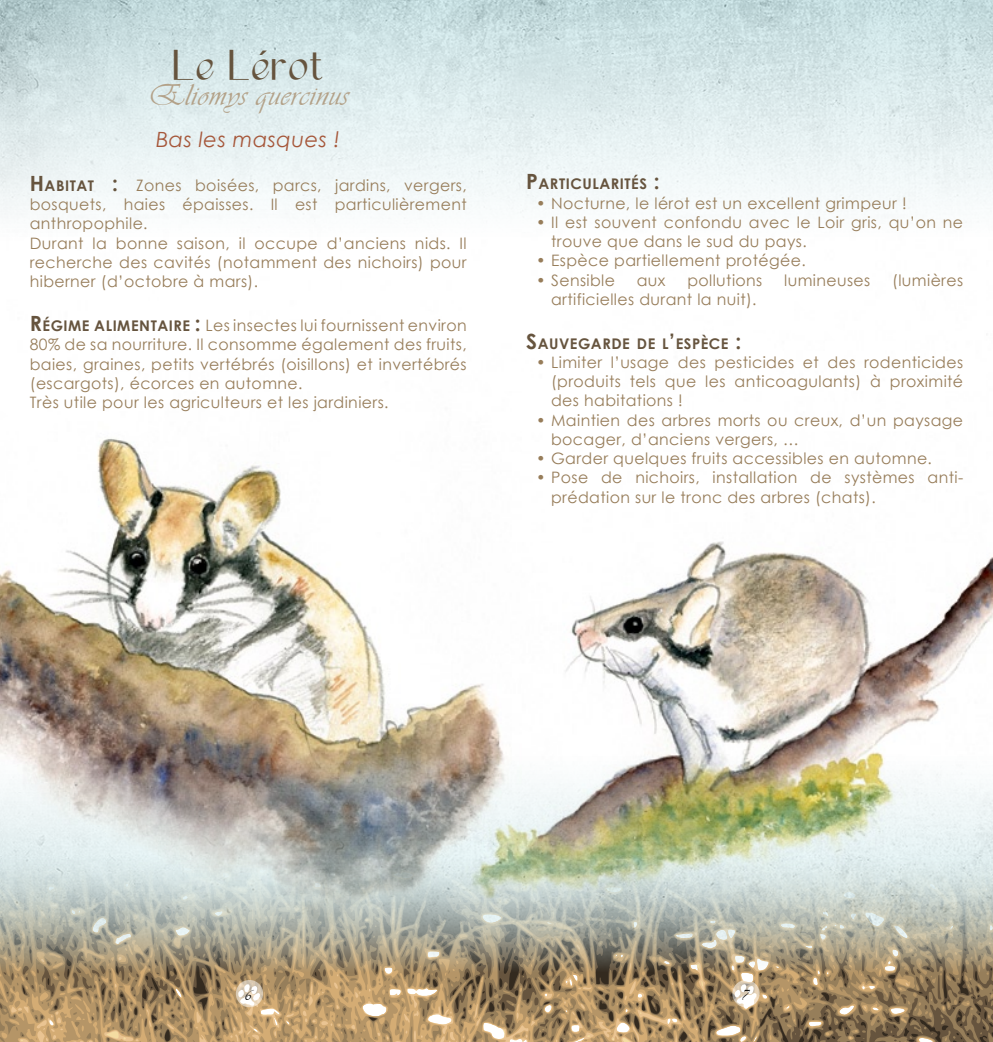
<style>
.page{position:relative;width:993px;height:1042px;background:#fff}
.page>*{position:absolute;margin:0;border:0;box-sizing:border-box;transform-origin:0 0}
.t1{font:42px "Epittazio";letter-spacing:.025em;color:#66543e}
.t2{font:31.5px "Vivaldii";letter-spacing:.025em;color:#b3a188}
.t3{font:italic 21px "Century Gothic";letter-spacing:.025em;color:#a6573a}
.t4{font:15.75px/19.2px "Century Gothic";letter-spacing:.025em;color:#977d5a}
.t5{font:15.75px "Vivaldii";color:#000}
.t6{font:700 14.7px "Century Gothic";letter-spacing:.035em;color:#66543e}
.s1{font-weight:700;font-size:21px;color:#66543e}
.s2{font-weight:700;font-size:14.7px;color:#66543e}
.s3{font-size:21px}
</style>
<div class="page">
<img style="left:0;top:0;width:992px;height:848px">
<svg style="left:0;top:848px;width:992px;height:194px;background:#b1a993"></svg>
<svg style="left:238px;top:984px;width:22px;height:21px"></svg>
<svg style="left:236px;top:980px;width:27px;height:27px"></svg>
<svg style="left:734px;top:984px;width:22px;height:21px"></svg>
<svg style="left:732px;top:980px;width:27px;height:27px"></svg>
<h1 class="t1" style="left:173px;top:44px;width:151px">Le Lérot</h1>
<h2 class="t2" style="left:148px;top:77px;width:201px">Eliomys quercinus</h2>
<h3 class="t3" style="left:156px;top:125px;width:185px">Bas les masques !</h3>
<p class="t4" style="left:30px;top:175px;width:438px"><span class="s1">H</span><span class="s2">ABITAT</span> <span class="s1">:</span> Zones boisées, parcs, jardins, vergers, bosquets, haies épaisses. Il est particulièrement anthropophile.<br>Durant la bonne saison, il occupe d’anciens nids. Il recherche des cavités (notamment des nichoirs) pour hiberner (d’octobre à mars).</p>
<p class="t4" style="left:30px;top:315px;width:438px"><span class="s1">R</span><span class="s2">ÉGIME ALIMENTAIRE</span> <span class="s1">:</span> Les insectes lui fournissent environ 80% de sa nourriture. Il consomme également des fruits, baies, graines, petits vertébrés (oisillons) et invertébrés (escargots), écorces en automne.<br>Très utile pour les agriculteurs et les jardiniers.</p>
<p class="t6" style="left:526px;top:173px;width:135px"><span class="s3">P</span>ARTICULARITÉS <span class="s3">:</span></p>
<p class="t4" style="left:536px;top:193px;width:372px">• Nocturne, le lérot est un excellent grimpeur !</p>
<p class="t4" style="left:551px;top:212px;width:413px;text-indent:-15px">• Il est souvent confondu avec le Loir gris, qu’on ne trouve que dans le sud du pays.</p>
<p class="t4" style="left:536px;top:251px;width:271px">• Espèce partiellement protégée.</p>
<p class="t4" style="left:536px;top:270px;width:80px">• Sensible</p>
<p class="t4" style="left:636px;top:270px;width:30px">aux</p>
<p class="t4" style="left:687px;top:270px;width:77px">pollutions</p>
<p class="t4" style="left:784px;top:270px;width:88px">lumineuses</p>
<p class="t4" style="left:891px;top:270px;width:72px">(lumières</p>
<p class="t4" style="left:551px;top:289px;width:207px">artificielles durant la nuit).</p>
<p class="t6" style="left:526px;top:332px;width:216px"><span class="s3">S</span>AUVEGARDE DE L<span class="s3">’</span>ESPÈCE <span class="s3">:</span></p>
<p class="t4" style="left:551px;top:352px;width:413px;text-align:justify;text-indent:-15px">• Limiter l’usage des pesticides et des rodenticides (produits tels que les anticoagulants) à proximité des habitations !</p>
<p class="t4" style="left:551px;top:410px;width:413px;text-indent:-15px">• Maintien des arbres morts ou creux, d’un paysage bocager, d’anciens vergers, …</p>
<p class="t4" style="left:536px;top:449px;width:397px">• Garder quelques fruits accessibles en automne.</p>
<p class="t4" style="left:551px;top:468px;width:413px;text-indent:-15px">• Pose de nichoirs, installation de systèmes anti&shy;prédation sur le tronc des arbres (chats).</p>
<p class="t5" style="left:245px;top:985px;width:8px">6</p>
<p class="t5" style="left:741px;top:985px;width:8px">7</p>
</div>
